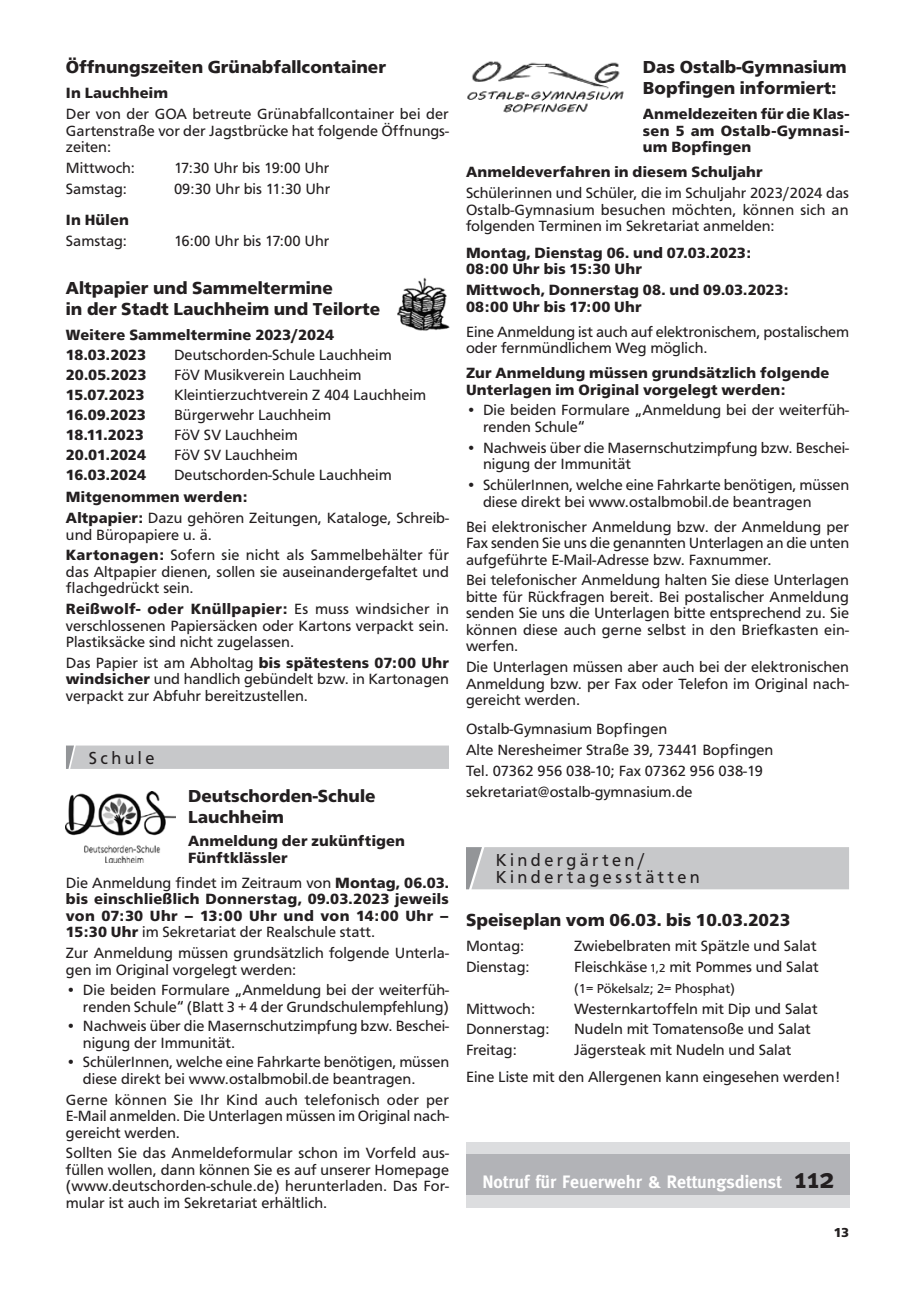
<style>
.page{position:relative;width:915px;height:1297px;background:#fff}
.page>*{position:absolute;margin:0;border:0;box-sizing:border-box;transform-origin:0 0}
.Zwischentitel_12p{font:700 18px/21px "Frutus T";color:#231f20}
.t1{font:18px/16.5px "Frutus T";color:#231f20;scale:.96 1}
.Zwischentitel_12p-2{font:700 18px "Meta";color:#fff}
.Grundtext__GT{font:15.3px/16.5px "Frutus T";color:#231f20;text-align:justify}
.Grundtext__GT-2{font:700 15.3px/16.5px "Frutus T";letter-spacing:.01em;color:#231f20}
.Grundtext__GT-3{font:13.5px "Frutus T";color:#231f20}
.t2{font:700 13.5px "Frutus T";color:#231f20}
.s1{font-weight:700}
.s2{font-weight:400}
.s3{font-size:12px}
.s4{font-size:28.5px;color:#231f20}
</style>
<div class="page">
<div style="left:66px;top:745px;width:383px;height:24px;background:#c7c8ca"></div>
<img style="left:397px;top:277px;width:53px;height:54px">
<img style="left:66px;top:791px;width:110px;height:72px">
<div style="left:466px;top:847px;width:382px;height:42px;background:#c7c8ca"></div>
<div style="left:466px;top:1142px;width:382px;height:66px;background:#dcdddf"></div>
<div style="left:466px;top:1154px;width:382px;height:40px;background:#b2b3b7"></div>
<img style="left:467px;top:61px;width:157px;height:52px">
<p class="Zwischentitel_12p" style="left:66px;top:57px;width:321px">Öffnungszeiten Grünabfallcontainer</p>
<p class="Grundtext__GT-2" style="left:66px;top:85px;width:104px">In Lauchheim</p>
<p class="Grundtext__GT" style="left:66px;top:106px;width:384px">Der von der GOA betreute Grünabfallcontainer bei der Gartenstraße vor der Jagstbrücke hat folgende Öffnungs&shy;zeiten:</p>
<p class="Grundtext__GT" style="left:66px;top:159px;width:71px">Mittwoch:</p>
<p class="Grundtext__GT" style="left:174px;top:159px;width:157px">17:30 Uhr bis 19:00 Uhr</p>
<p class="Grundtext__GT" style="left:66px;top:180px;width:62px">Samstag:</p>
<p class="Grundtext__GT" style="left:174px;top:180px;width:158px">09:30 Uhr bis 11:30 Uhr</p>
<p class="Grundtext__GT-2" style="left:66px;top:211px;width:64px">In Hülen</p>
<p class="Grundtext__GT" style="left:66px;top:232px;width:62px">Samstag:</p>
<p class="Grundtext__GT" style="left:174px;top:232px;width:157px">16:00 Uhr bis 17:00 Uhr</p>
<p class="Zwischentitel_12p" style="left:66px;top:277px;width:316px">Altpapier und Sammeltermine<br>in der Stadt Lauchheim und Teilorte</p>
<p class="Grundtext__GT-2" style="left:66px;top:326px;width:270px">Weitere Sammeltermine 2023/2024</p>
<p class="Grundtext__GT-2" style="left:66px;top:347px;width:82px">18.03.2023</p>
<p class="Grundtext__GT" style="left:174px;top:347px;width:219px">Deutschorden-Schule Lauchheim</p>
<p class="Grundtext__GT-2" style="left:66px;top:367px;width:82px">20.05.2023</p>
<p class="Grundtext__GT" style="left:174px;top:367px;width:189px">FöV Musikverein Lauchheim</p>
<p class="Grundtext__GT-2" style="left:66px;top:387px;width:80px">15.07.2023</p>
<p class="Grundtext__GT" style="left:174px;top:387px;width:253px">Kleintierzuchtverein Z 404 Lauchheim</p>
<p class="Grundtext__GT-2" style="left:66px;top:407px;width:81px">16.09.2023</p>
<p class="Grundtext__GT" style="left:174px;top:407px;width:158px">Bürgerwehr Lauchheim</p>
<p class="Grundtext__GT-2" style="left:66px;top:427px;width:79px">18.11.2023</p>
<p class="Grundtext__GT" style="left:174px;top:426px;width:125px">FöV SV Lauchheim</p>
<p class="Grundtext__GT-2" style="left:66px;top:446px;width:82px">20.01.2024</p>
<p class="Grundtext__GT" style="left:174px;top:446px;width:125px">FöV SV Lauchheim</p>
<p class="Grundtext__GT-2" style="left:66px;top:466px;width:82px">16.03.2024</p>
<p class="Grundtext__GT" style="left:174px;top:466px;width:219px">Deutschorden-Schule Lauchheim</p>
<p class="Grundtext__GT-2" style="left:66px;top:489px;width:183px">Mitgenommen werden:</p>
<p class="Grundtext__GT" style="left:66px;top:510px;width:384px"><span class="s1">Altpapier:</span> Dazu gehören Zeitungen, Kataloge, Schreib&shy;und Büropapiere u. ä.</p>
<p class="Grundtext__GT" style="left:66px;top:547px;width:384px"><span class="s1">Kartonagen:</span> Sofern sie nicht als Sammelbehälter für das Altpapier dienen, sollen sie auseinandergefaltet und flachgedrückt sein.</p>
<p class="Grundtext__GT" style="left:66px;top:601px;width:384px"><span class="s1">Reißwolf- oder Knüllpapier:</span> Es muss windsicher in verschlossenen Papiersäcken oder Kartons verpackt sein.<br>Plastiksäcke sind nicht zugelassen.</p>
<p class="Grundtext__GT" style="left:66px;top:654px;width:384px">Das Papier ist am Abholtag <span class="s1">bis spätestens 07:00 Uhr windsicher</span> und handlich gebündelt bzw. in Kartonagen verpackt zur Abfuhr bereitzustellen.</p>
<p class="t1" style="left:89px;top:749px;width:70px">Schule</p>
<p class="Zwischentitel_12p" style="left:188px;top:786px;width:189px">Deutschorden-Schule<br>Lauchheim</p>
<p class="Grundtext__GT-2" style="left:188px;top:833px;width:218px">Anmeldung der zukünftigen<br>Fünftklässler</p>
<p class="Grundtext__GT-2" style="left:66px;top:874px;width:384px;text-align:justify"><span class="s2">Die Anmeldung findet im Zeitraum von</span> Montag, 06.03. bis einschließlich Donnerstag, 09.03.2023 jeweils von 07:30 Uhr – 13:00 Uhr und von 14:00 Uhr – 15:30 Uhr <span class="s2">im Sekretariat der Realschule statt.</span></p>
<p class="Grundtext__GT" style="left:66px;top:944px;width:384px">Zur Anmeldung müssen grundsätzlich folgende Unterla&shy;gen im Original vorgelegt werden:</p>
<p class="Grundtext__GT" style="left:66px;top:982px;width:384px;text-align:right">• Die beiden Formulare „Anmeldung bei der weiterfüh&shy;renden Schule“ (Blatt 3 + 4 der Grundschulempfehlung)</p>
<p class="Grundtext__GT" style="left:83px;top:1018px;width:367px;text-indent:-17px">• Nachweis über die Masernschutzimpfung bzw. Beschei&shy;nigung der Immunität.</p>
<p class="Grundtext__GT" style="left:83px;top:1054px;width:367px;text-indent:-17px">• SchülerInnen, welche eine Fahrkarte benötigen, müssen diese direkt bei www.ostalbmobil.de beantragen.</p>
<p class="Grundtext__GT" style="left:66px;top:1091px;width:384px">Gerne können Sie Ihr Kind auch telefonisch oder per E-Mail anmelden. Die Unterlagen müssen im Original nach&shy;gereicht werden.</p>
<p class="Grundtext__GT" style="left:66px;top:1145px;width:384px">Sollten Sie das Anmeldeformular schon im Vorfeld aus&shy;füllen wollen, dann können Sie es auf unserer Homepage (www.deutschorden-schule.de) herunterladen. Das For&shy;mular ist auch im Sekretariat erhältlich.</p>
<p class="Zwischentitel_12p" style="left:642px;top:57px;width:205px">Das Ostalb-Gymnasium<br>Bopfingen informiert:</p>
<p class="Grundtext__GT-2" style="left:642px;top:106px;width:207px;text-align:justify">Anmeldezeiten für die Klas&shy;sen 5 am Ostalb-Gymnasi&shy;um Bopfingen</p>
<p class="Grundtext__GT-2" style="left:466px;top:164px;width:298px">Anmeldeverfahren in diesem Schuljahr</p>
<p class="Grundtext__GT" style="left:466px;top:185px;width:384px">Schülerinnen und Schüler, die im Schuljahr 2023/2024 das Ostalb-Gymnasium besuchen möchten, können sich an folgenden Terminen im Sekretariat anmelden:</p>
<p class="Grundtext__GT-2" style="left:466px;top:244px;width:286px">Montag, Dienstag 06. und 07.03.2023:<br>08:00 Uhr bis 15:30 Uhr</p>
<p class="Grundtext__GT-2" style="left:466px;top:282px;width:324px">Mittwoch, Donnerstag 08. und 09.03.2023:<br>08:00 Uhr bis 17:00 Uhr</p>
<p class="Grundtext__GT" style="left:466px;top:323px;width:384px">Eine Anmeldung ist auch auf elektronischem, postalischem oder fernmündlichem Weg möglich.</p>
<p class="Grundtext__GT-2" style="left:466px;top:365px;width:365px">Zur Anmeldung müssen grundsätzlich folgende<br>Unterlagen im Original vorgelegt werden:</p>
<p class="Grundtext__GT" style="left:483px;top:402px;width:367px;text-indent:-17px">• Die beiden Formulare „Anmeldung bei der weiterfüh&shy;renden Schule“</p>
<p class="Grundtext__GT" style="left:483px;top:439px;width:367px;text-indent:-17px">• Nachweis über die Masernschutzimpfung bzw. Beschei&shy;nigung der Immunität</p>
<p class="Grundtext__GT" style="left:483px;top:476px;width:367px;text-indent:-17px">• SchülerInnen, welche eine Fahrkarte benötigen, müssen diese direkt bei www.ostalbmobil.de beantragen</p>
<p class="Grundtext__GT" style="left:466px;top:518px;width:384px">Bei elektronischer Anmeldung bzw. der Anmeldung per Fax senden Sie uns die genannten Unterlagen an die unten aufgeführte E-Mail-Adresse bzw. Faxnummer.</p>
<p class="Grundtext__GT" style="left:466px;top:572px;width:384px">Bei telefonischer Anmeldung halten Sie diese Unterlagen bitte für Rückfragen bereit. Bei postalischer Anmeldung senden Sie uns die Unterlagen bitte entsprechend zu. Sie können diese auch gerne selbst in den Briefkasten ein&shy;werfen.</p>
<p class="Grundtext__GT" style="left:466px;top:658px;width:384px">Die Unterlagen müssen aber auch bei der elektronischen Anmeldung bzw. per Fax oder Telefon im Original nach&shy;gereicht werden.</p>
<p class="Grundtext__GT" style="left:466px;top:721px;width:202px">Ostalb-Gymnasium Bopfingen</p>
<p class="Grundtext__GT" style="left:466px;top:741px;width:309px">Alte Neresheimer Straße 39, 73441 Bopfingen</p>
<p class="Grundtext__GT" style="left:466px;top:762px;width:298px">Tel. 07362 956 038-10; Fax 07362 956 038-19</p>
<p class="Grundtext__GT" style="left:466px;top:783px;width:228px">sekretariat@ostalb-gymnasium.de</p>
<p class="t1" style="left:495px;top:852px;width:214px">Kindergärten/<br>Kindertagesstätten</p>
<p class="Zwischentitel_12p" style="left:466px;top:910px;width:326px">Speiseplan vom 06.03. bis 10.03.2023</p>
<p class="Grundtext__GT" style="left:466px;top:938px;width:60px">Montag:</p>
<p class="Grundtext__GT" style="left:574px;top:938px;width:244px">Zwiebelbraten mit Spätzle und Salat</p>
<p class="Grundtext__GT" style="left:466px;top:958px;width:65px">Dienstag:</p>
<p class="Grundtext__GT" style="left:574px;top:958px;width:246px">Fleischkäse <span class="s3">1,2</span> mit Pommes und Salat</p>
<p class="Grundtext__GT-3" style="left:574px;top:980px;width:162px">(1= Pökelsalz; 2= Phosphat)</p>
<p class="Grundtext__GT" style="left:466px;top:1000px;width:71px">Mittwoch:</p>
<p class="Grundtext__GT" style="left:574px;top:1000px;width:245px">Westernkartoffeln mit Dip und Salat</p>
<p class="Grundtext__GT" style="left:466px;top:1021px;width:85px">Donnerstag:</p>
<p class="Grundtext__GT" style="left:574px;top:1021px;width:238px">Nudeln mit Tomatensoße und Salat</p>
<p class="Grundtext__GT" style="left:466px;top:1041px;width:52px">Freitag:</p>
<p class="Grundtext__GT" style="left:574px;top:1041px;width:219px">Jägersteak mit Nudeln und Salat</p>
<p class="Grundtext__GT" style="left:466px;top:1068px;width:376px">Eine Liste mit den Allergenen kann eingesehen werden!</p>
<p class="Zwischentitel_12p-2" style="left:482px;top:1171px;width:353px">Notruf für Feuerwehr &amp; Rettungsdienst <span class="s4">112</span></p>
<p class="t2" style="left:833px;top:1225px;width:17px">13</p>
</div>
